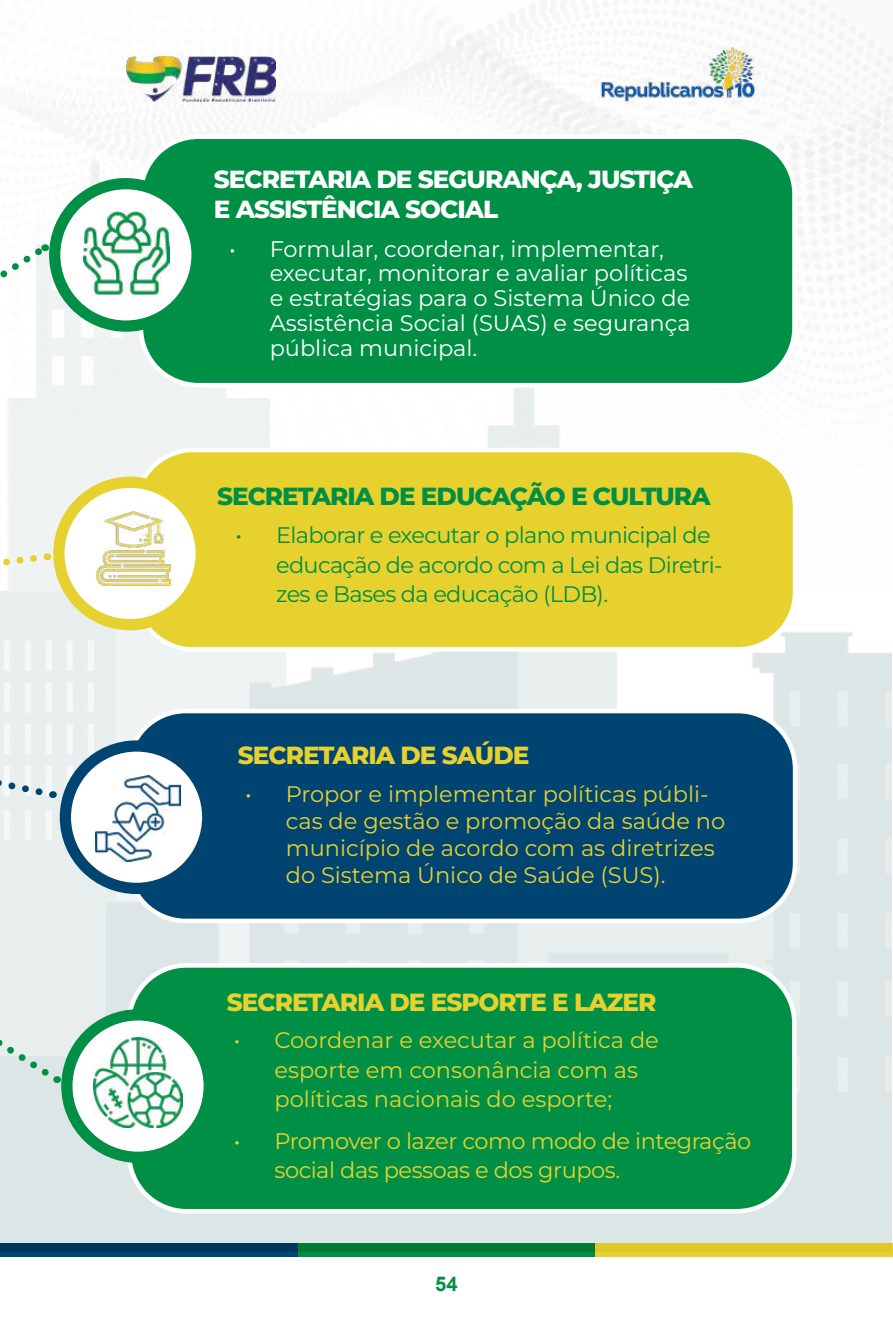
<style>
.page{position:relative;width:893px;height:1340px;background:#fff}
.page>*{position:absolute;margin:0;border:0;box-sizing:border-box;transform-origin:0 0}
.t1{font:800 24.75px/29.7px "Montserrat";letter-spacing:-.04em;color:#fff}
.t2{font:800 24.75px "Montserrat";letter-spacing:-.04em;color:#e7d12f}
.t3{font:800 24.75px "Montserrat";letter-spacing:-.04em;color:#008f45}
.t4{font:22.5px/27px "Montserrat";color:#e7d12f}
.t5{font:22.5px/24.8px "Montserrat";color:#fff}
.t6{font:22.5px/29.2px "Montserrat";letter-spacing:-.03em;color:#008f45}
.t7{font:22.5px/29.2px "Montserrat";letter-spacing:-.02em;color:#e7d12f}
.t8{font:700 20.25px "Arial";color:#009045}
</style>
<div class="page">
<svg style="left:1px;top:1251px;width:297px;height:5px"></svg>
<svg style="left:298px;top:1251px;width:297px;height:5px"></svg>
<div style="left:595px;top:1243px;width:297px;height:13px;background:#e7d131"></div>
<img style="left:0;top:738px;width:891px;height:513px">
<img style="left:0;top:0;width:893px;height:738px">
<svg style="left:0;top:849px;width:58px;height:233px;background:#e3ebea"></svg>
<svg style="left:0;top:242px;width:48px;height:221px"></svg>
<svg style="left:0;top:727px;width:53px;height:72px"></svg>
<svg style="left:0;top:551px;width:41px;height:49px"></svg>
<div style="left:141px;top:137px;width:653px;height:248px;background:#009045;border-radius:57px"></div>
<div style="left:139px;top:134px;width:658px;height:253px;border:4px solid #fff;border-radius:57px"></div>
<div style="left:129px;top:965px;width:665px;height:246px;background:#009045;border-radius:57px"></div>
<div style="left:127px;top:963px;width:669px;height:250px;border:4px solid #fff;border-radius:57px"></div>
<div style="left:128px;top:711px;width:667px;height:209px;background:#004571;border-radius:57px"></div>
<div style="left:126px;top:708px;width:671px;height:215px;border:4px solid #fff;border-radius:57px"></div>
<div style="left:136px;top:450px;width:659px;height:199px;background:#e7d12f;border-radius:57px"></div>
<div style="left:134px;top:448px;width:663px;height:203px;border:4px solid #fff;border-radius:57px"></div>
<svg style="left:55px;top:184px;width:142px;height:142px"></svg>
<div style="left:49px;top:178px;width:154px;height:154px;border:11px solid #008f45;border-radius:50%"></div>
<svg style="left:67px;top:1014px;width:142px;height:143px;fill:#fff"></svg>
<div style="left:61px;top:1009px;width:154px;height:153px;border:11px solid #008f45;border-radius:50%"></div>
<svg style="left:59px;top:482px;width:142px;height:142px"></svg>
<div style="left:53px;top:476px;width:154px;height:154px;border:11px solid #e7d12f;border-radius:50%"></div>
<svg style="left:65px;top:746px;width:143px;height:142px;fill:#fff"></svg>
<div style="left:60px;top:740px;width:153px;height:154px;border:11px solid #004571;border-radius:50%"></div>
<img style="left:84px;top:210px;width:85px;height:85px">
<img style="left:96px;top:511px;width:74px;height:75px">
<img style="left:95px;top:776px;width:85px;height:85px">
<img style="left:93px;top:1038px;width:90px;height:89px">
<p class="t1" style="left:214px;top:163px;width:480px">SECRETARIA DE SEGURANÇA, JUSTIÇA<br>E ASSISTÊNCIA SOCIAL</p>
<p class="t5" style="left:270px;top:235px;width:422px;text-indent:-40px">• Formular, coordenar, implementar, executar, monitorar e avaliar políticas e estratégias para o Sistema Único de Assistência Social (SUAS) e segurança pública municipal.</p>
<p class="t3" style="left:217px;top:478px;width:495px">SECRETARIA DE EDUCAÇÃO E CULTURA</p>
<p class="t6" style="left:276px;top:520px;width:448px;text-indent:-40px">• Elaborar e executar o plano municipal de educação de acordo com a Lei das Diretri&shy;zes e Bases da educação (LDB).</p>
<p class="t2" style="left:238px;top:736px;width:293px">SECRETARIA DE SAÚDE</p>
<p class="t4" style="left:286px;top:780px;width:441px;text-indent:-40px">• Propor e implementar políticas públi&shy;cas de gestão e promoção da saúde no município de acordo com as diretrizes do Sistema Único de Saúde (SUS).</p>
<p class="t2" style="left:227px;top:983px;width:431px">SECRETARIA DE ESPORTE E LAZER</p>
<p class="t4" style="left:274px;top:1024px;width:386px;line-height:29.2px;text-indent:-41px">• Coordenar e executar a política de esporte em consonância com as políticas nacionais do esporte;</p>
<p class="t7" style="left:274px;top:1125px;width:478px;text-indent:-41px">• Promover o lazer como modo de integração social das pessoas e dos grupos.</p>
<p class="t8" style="left:435px;top:1269px;width:24px">54</p>
</div>
